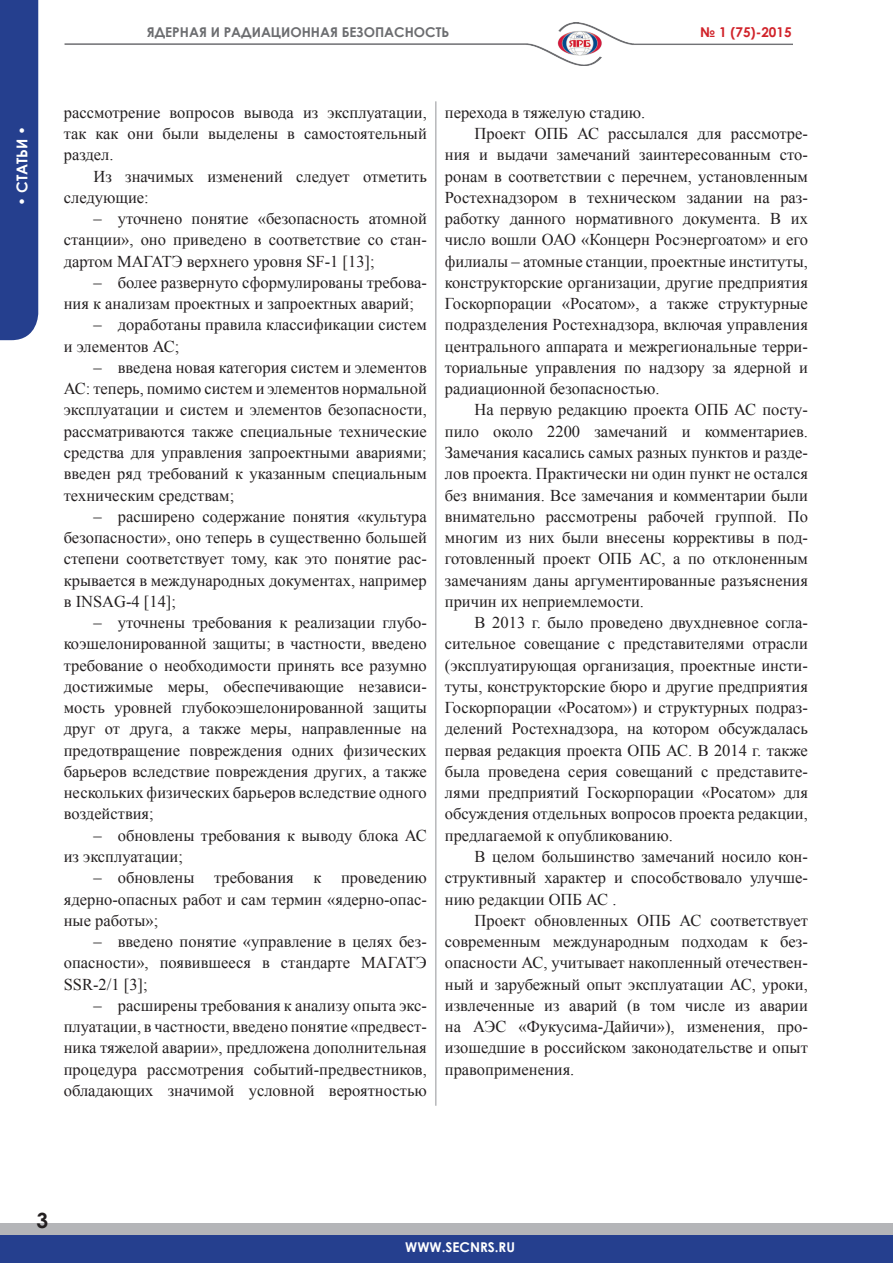
<style>
.page{position:relative;width:893px;height:1263px;background:#fff}
.page>*{position:absolute;margin:0;border:0;box-sizing:border-box;transform-origin:0 0}
.t1{font:700 21px "Century Gothic";color:#231f20}
.ОсНоВнОй{font:16.5px/21.3px "Times New Roman";color:#231f20;text-align:justify}
.t2{font:700 15px "Century Gothic";color:#fff}
.t3{font:700 13.5px "Century Gothic";color:#6c6d70}
.t4{font:700 13.5px "Century Gothic";color:#fff}
.t5{font:700 13.5px "Century Gothic";color:#d1232a}
</style>
<div class="page">
<div style="left:0;top:1223px;width:893px;height:30px;background:#b4b5b8"></div>
<div style="left:0;top:1235px;width:893px;height:28px;background:#253f8e"></div>
<img style="left:64px;top:22px;width:728px;height:44px">
<div style="left:0;top:0;width:38px;height:340px;background:#253f8e"></div>
<hr style="left:435px;top:101px;width:1px;height:1005px;background:#939598">
<p class="t2" style="left:11px;top:206px;width:82px;rotate:-90deg">• СТАТЬИ •</p>
<p class="t3" style="left:147px;top:22px;width:304px">ЯДЕРНАЯ И РАДИАЦИОННАЯ БЕЗОПАСНОСТЬ</p>
<p class="t5" style="left:700px;top:22px;width:93px">№ 1 (75)-2015</p>
<p class="ОсНоВнОй" style="left:64px;top:101px;width:365px">рассмотрение вопросов вывода из эксплуатации, так как они были выделены в самостоятельный раздел.</p>
<p class="ОсНоВнОй" style="left:64px;top:165px;width:365px;text-indent:30px">Из значимых изменений следует отметить следующие:</p>
<p class="ОсНоВнОй" style="left:64px;top:208px;width:365px;text-indent:30px">– уточнено понятие «безопасность атомной станции», оно приведено в соответствие со стан&shy;дартом МАГАТЭ верхнего уровня SF-1 [13];</p>
<p class="ОсНоВнОй" style="left:64px;top:271px;width:365px;text-indent:30px">– более развернуто сформулированы требова&shy;ния к анализам проектных и запроектных аварий;</p>
<p class="ОсНоВнОй" style="left:64px;top:314px;width:365px;text-indent:30px">– доработаны правила классификации систем и элементов АС;</p>
<p class="ОсНоВнОй" style="left:64px;top:356px;width:365px;text-indent:30px">– введена новая категория систем и элементов АС: теперь, помимо систем и элементов нормальной эксплуатации и систем и элементов безопасности, рассматриваются также специальные технические средства для управления запроектными авариями; введен ряд требований к указанным специальным техническим средствам;</p>
<p class="ОсНоВнОй" style="left:64px;top:505px;width:365px;text-indent:30px">– расширено содержание понятия «культура безопасности», оно теперь в существенно большей степени соответствует тому, как это понятие рас&shy;крывается в международных документах, например в INSAG-4 [14];</p>
<p class="ОсНоВнОй" style="left:64px;top:612px;width:365px;text-indent:30px">– уточнены требования к реализации глубо&shy;коэшелонированной защиты; в частности, введено требование о необходимости принять все разумно достижимые меры, обеспечивающие независи&shy;мость уровней глубокоэшелонированной защиты друг от друга, а также меры, направленные на предотвращение повреждения одних физических барьеров вследствие повреждения других, а также нескольких физических барьеров вследствие одного воздействия;</p>
<p class="ОсНоВнОй" style="left:64px;top:824px;width:365px;text-indent:30px">– обновлены требования к выводу блока АС из эксплуатации;</p>
<p class="ОсНоВнОй" style="left:64px;top:867px;width:365px;text-indent:30px">– обновлены требования к проведению ядерно-опасных работ и сам термин «ядерно-опас&shy;ные работы»;</p>
<p class="ОсНоВнОй" style="left:64px;top:930px;width:365px;text-indent:30px">– введено понятие «управление в целях без&shy;опасности», появившееся в стандарте МАГАТЭ SSR-2/1 [3];</p>
<p class="ОсНоВнОй" style="left:64px;top:994px;width:365px;text-indent:30px">– расширены требования к анализу опыта экс&shy;плуатации, в частности, введено понятие «предвест&shy;ника тяжелой аварии», предложена дополнительная процедура рассмотрения событий-предвестников, обладающих значимой условной вероятностью</p>
<p class="ОсНоВнОй" style="left:445px;top:101px;width:202px">перехода в тяжелую стадию.</p>
<p class="ОсНоВнОй" style="left:445px;top:123px;width:365px;text-indent:30px">Проект ОПБ АС рассылался для рассмотре&shy;ния и выдачи замечаний заинтересованным сто&shy;ронам в соответствии с перечнем, установленным Ростехнадзором в техническом задании на раз&shy;работку данного нормативного документа. В их число вошли ОАО «Концерн Росэнергоатом» и его филиалы – атомные станции, проектные институты, конструкторские организации, другие предприятия Госкорпорации «Росатом», а также структурные подразделения Ростехнадзора, включая управления центрального аппарата и межрегиональные терри&shy;ториальные управления по надзору за ядерной и радиационной безопасностью.</p>
<p class="ОсНоВнОй" style="left:445px;top:399px;width:365px;text-indent:30px">На первую редакцию проекта ОПБ АС посту&shy;пило около 2200 замечаний и комментариев.<br>Замечания касались самых разных пунктов и разде&shy;лов проекта. Практически ни один пункт не остался без внимания. Все замечания и комментарии были внимательно рассмотрены рабочей группой. По многим из них были внесены коррективы в под&shy;готовленный проект ОПБ АС, а по отклоненным замечаниям даны аргументированные разъяснения причин их неприемлемости.</p>
<p class="ОсНоВнОй" style="left:445px;top:612px;width:365px;text-indent:30px">В 2013 г. было проведено двухдневное согла&shy;сительное совещание с представителями отрасли (эксплуатирующая организация, проектные инсти&shy;туты, конструкторские бюро и другие предприятия Госкорпорации «Росатом») и структурных подраз&shy;делений Ростехнадзора, на котором обсуждалась первая редакция проекта ОПБ АС. В 2014 г. также была проведена серия совещаний с представите&shy;лями предприятий Госкорпорации «Росатом» для обсуждения отдельных вопросов проекта редакции, предлагаемой к опубликованию.</p>
<p class="ОсНоВнОй" style="left:445px;top:845px;width:365px;text-indent:30px">В целом большинство замечаний носило кон&shy;структивный характер и способствовало улучше&shy;нию редакции ОПБ АС .</p>
<p class="ОсНоВнОй" style="left:445px;top:909px;width:365px;text-indent:30px">Проект обновленных ОПБ АС соответствует современным международным подходам к без&shy;опасности АС, учитывает накопленный отечествен&shy;ный и зарубежный опыт эксплуатации АС, уроки, извлеченные из аварий (в том числе из аварии на АЭС «Фукусима-Дайичи»), изменения, про&shy;изошедшие в российском законодательстве и опыт правоприменения.</p>
<p class="t1" style="left:37px;top:1204px;width:13px">3</p>
<p class="t4" style="left:405px;top:1237px;width:111px">WWW.SECNRS.RU</p>
</div>
